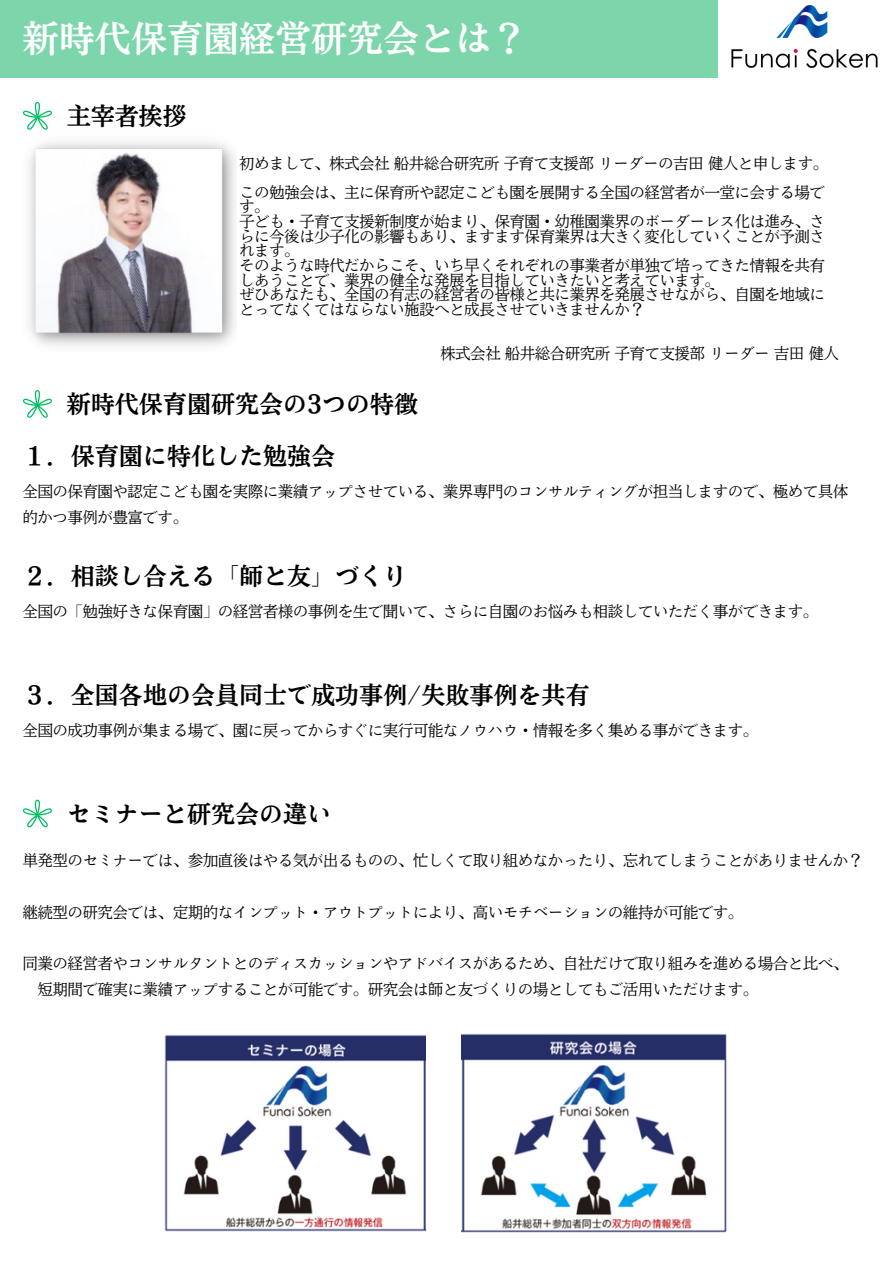
<style>
.page{position:relative;width:894px;height:1264px;background:#fff}
.page>*{position:absolute;margin:0;border:0;box-sizing:border-box;transform-origin:0 0}
.t1{font:36px "Nud Motoya Mincho Std W6";color:#fff}
.t2{font:24px "Nud Motoya Mincho Std W6";color:#000}
.t3{font:15px/14.7px "Nud Motoya Mincho Std W2 b";color:#000}
</style>
<div class="page">
<div style="left:0;top:0;width:717px;height:77px;background:#7dd6ab"></div>
<img style="left:731px;top:5px;width:147px;height:63px">
<svg style="left:23px;top:102px;width:29px;height:28px"></svg>
<svg style="left:23px;top:390px;width:29px;height:28px"></svg>
<svg style="left:23px;top:799px;width:29px;height:28px"></svg>
<img style="left:164px;top:1035px;width:261px;height:197px">
<img style="left:461px;top:1034px;width:266px;height:198px">
<img style="left:29px;top:142px;width:206px;height:204px">
<h2 class="t1" style="left:23px;top:20px;width:506px">新時代保育園経営研究会とは？</h2>
<p class="t2" style="left:67px;top:104px;width:121px">主宰者挨拶</p>
<p class="t3" style="left:239px;top:155px;width:590px">初めまして、株式会社船井総合研究所子育て支援部リーダーの吉田健人と申します。</p>
<p class="t3" style="left:239px;top:185px;width:586px">この勉強会は、主に保育所や認定こども園を展開する全国の経営者が一堂に会する場です。</p>
<p class="t3" style="left:239px;top:214px;width:586px;text-align:justify">子ども・子育て支援新制度が始まり、保育園・幼稚園業界のボーダーレス化は進み、さらに今後は少子化の影響もあり、ますます保育業界は大きく変化していくことが予測されます。</p>
<p class="t3" style="left:239px;top:258px;width:586px">そのような時代だからこそ、いち早くそれぞれの事業者が単独で培ってきた情報を共有しあうことで、業界の健全な発展を目指していきたいと考えています。</p>
<p class="t3" style="left:239px;top:287px;width:586px">ぜひあなたも、全国の有志の経営者の皆様と共に業界を発展させながら、自園を地域にとってなくてはならない施設へと成長させていきませんか？</p>
<p class="t3" style="left:440px;top:346px;width:399px">株式会社船井総合研究所子育て支援部リーダー吉田健人</p>
<p class="t2" style="left:67px;top:392px;width:352px">新時代保育園研究会の3つの特徴</p>
<h2 class="t2" style="left:23px;top:444px;width:313px">１．保育園に特化した勉強会</h2>
<h2 class="t3" style="left:23px;top:479px;width:826px;line-height:25.8px">全国の保育園や認定こども園を実際に業績アップさせている、業界専門のコンサルティングが担当しますので、極めて具体的かつ事例が豊富です。</h2>
<p class="t2" style="left:23px;top:563px;width:385px">２．相談し合える「師と友」づくり</p>
<h3 class="t3" style="left:23px;top:603px;width:796px">全国の「勉強好きな保育園」の経営者様の事例を生で聞いて、さらに自園のお悩みも相談していただく事ができます。</h3>
<p class="t2" style="left:23px;top:682px;width:568px">３．全国各地の会員同士で成功事例/失敗事例を共有</p>
<h2 class="t3" style="left:23px;top:722px;width:736px">全国の成功事例が集まる場で、園に戻ってからすぐに実行可能なノウハウ・情報を多く集める事ができます。</h2>
<p class="t2" style="left:67px;top:801px;width:265px">セミナーと研究会の違い</p>
<p class="t3" style="left:23px;top:852px;width:841px">単発型のセミナーでは、参加直後はやる気が出るものの、忙しくて取り組めなかったり、忘れてしまうことがありませんか？</p>
<h2 class="t3" style="left:23px;top:904px;width:721px">継続型の研究会では、定期的なインプット・アウトプットにより、高いモチベーションの維持が可能です。</h2>
<p class="t3" style="left:23px;top:956px;width:826px">同業の経営者やコンサルタントとのディスカッションやアドバイスがあるため、自社だけで取り組みを進める場合と比べ、</p>
<p class="t3" style="left:38px;top:982px;width:721px">短期間で確実に業績アップすることが可能です。研究会は師と友づくりの場としてもご活用いただけます。</p>
</div>
